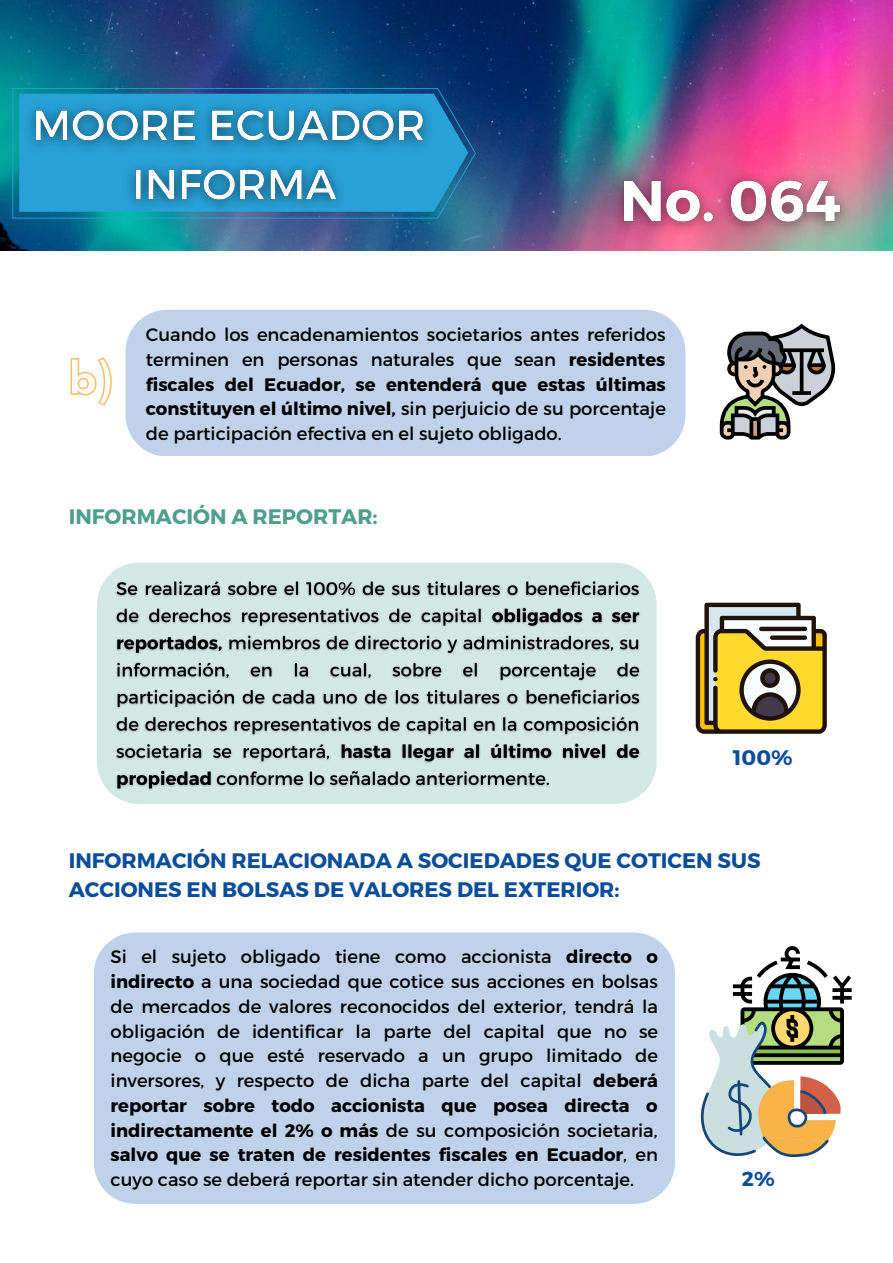
<style>
.page{position:relative;width:893px;height:1263px;background:#fff}
.page>*{position:absolute;margin:0;border:0;box-sizing:border-box;transform-origin:0 0}
.t1{font:700 21px/29.2px "Montserrat";color:#0a4d9a}
.t2{font:700 21px "Montserrat";color:#4f9e8e}
.t3{font:700 20.25px "Montserrat";color:#0a4d9a}
.t4{font:18px/24.8px "Montserrat";color:#000;text-align:justify}
.s1{font-weight:700}
</style>
<div class="page">
<img style="left:0;top:0;width:893px;height:250px">
<svg style="left:12px;top:88px;width:464px;height:131px;background:#1c6291"></svg>
<div style="left:126px;top:310px;width:559px;height:146px;background:#c0d2ea"></div>
<svg style="left:97px;top:562px;width:559px;height:242px;background:#d7e9e5"></svg>
<div style="left:94px;top:932px;width:581px;height:272px;background:#c0d2ea"></div>
<svg style="left:695px;top:603px;width:132px;height:131px"></svg>
<svg style="left:700px;top:946px;width:151px;height:212px"></svg>
<img style="left:14px;top:82px;width:440px;height:145px">
<img style="left:600px;top:146px;width:260px;height:105px">
<svg style="left:70px;top:357px;width:42px;height:49px"></svg>
<img style="left:113px;top:575px;width:530px;height:218px">
<svg style="left:720px;top:324px;width:115px;height:115px"></svg>
<p class="t4" style="left:146px;top:321px;width:521px">Cuando los encadenamientos societarios antes referidos terminen en personas naturales que sean <span class="s1">residentes fiscales del Ecuador, se entenderá que estas últimas constituyen el último nivel,</span> sin perjuicio de su porcentaje de participación efectiva en el sujeto obligado.</p>
<p class="t2" style="left:69px;top:503px;width:310px">INFORMACIÓN A REPORTAR:</p>
<p class="t1" style="left:733px;top:741px;width:61px">100%</p>
<p class="t1" style="left:69px;top:845px;width:693px">INFORMACIÓN RELACIONADA A SOCIEDADES QUE COTICEN SUS<br>ACCIONES EN BOLSAS DE VALORES DEL EXTERIOR:</p>
<p class="t4" style="left:111px;top:944px;width:549px">Si el sujeto obligado tiene como accionista <span class="s1">directo o indirecto</span> a una sociedad que cotice sus acciones en bolsas de mercados de valores reconocidos del exterior, tendrá la obligación de identificar la parte del capital que no se negocie o que esté reservado a un grupo limitado de inversores, y respecto de dicha parte del capital <span class="s1">deberá reportar sobre todo accionista que posea directa o indirectamente el 2% o más</span> de su composición societaria, <span class="s1">salvo que se traten de residentes fiscales en Ecuador</span>, en cuyo caso se deberá reportar sin atender dicho porcentaje.</p>
<p class="t3" style="left:742px;top:1165px;width:34px">2%</p>
</div>
